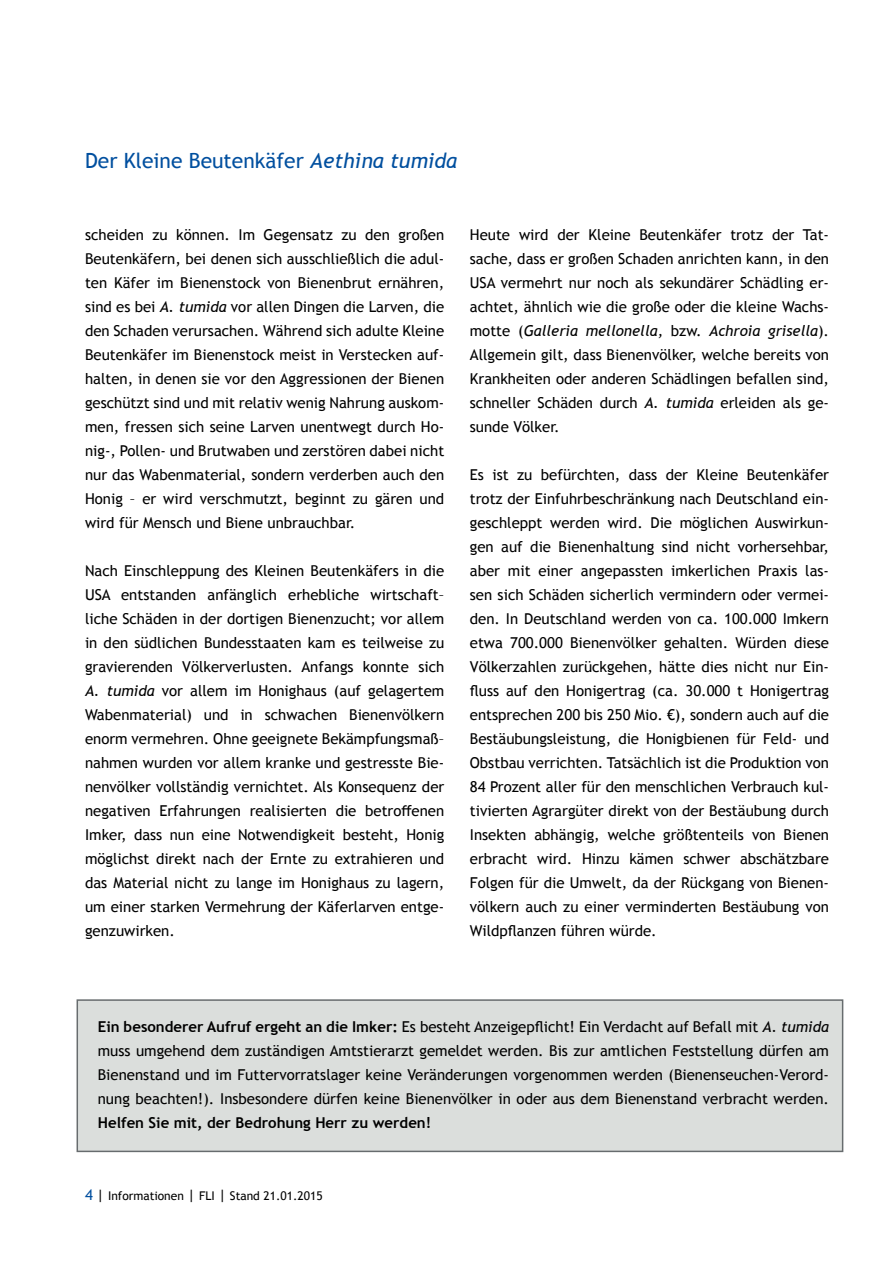
<style>
.page{position:relative;width:893px;height:1263px;background:#fff}
.page>*{position:absolute;margin:0;border:0;box-sizing:border-box;transform-origin:0 0}
.t1{font:21px "Trebuchet MS";color:#004f9f}
.t2{font:15px/24px "Trebuchet MS";color:#000;text-align:justify}
.t3{font:700 15px "Trebuchet MS";color:#000}
.t4{font:12px "Trebuchet MS";color:#000}
.s1{font-style:italic}
.s2{font-weight:700}
.s3{font-size:15px;color:#004f9f}
.s4{font-size:15px}
</style>
<div class="page">
<div style="left:77px;top:999px;width:766px;height:153px;background:#dbdedc;border:2px solid #676c6e"></div>
<h1 class="t1" style="left:85px;top:147px;width:374px">Der Kleine Beutenkäfer <span class="s1">Aethina tumida</span></h1>
<p class="t2" style="left:85px;top:223px;width:361px">scheiden zu können. Im Gegensatz zu den großen Beutenkäfern, bei denen sich ausschließlich die adul&shy;ten Käfer im Bienenstock von Bienenbrut ernähren, sind es bei <span class="s1">A. tumida</span> vor allen Dingen die Larven, die den Schaden verursachen. Während sich adulte Kleine Beutenkäfer im Bienenstock meist in Verstecken auf&shy;halten, in denen sie vor den Aggressionen der Bienen geschützt sind und mit relativ wenig Nahrung auskom&shy;men, fressen sich seine Larven unentwegt durch Ho&shy;nig-, Pollen- und Brutwaben und zerstören dabei nicht nur das Wabenmaterial, sondern verderben auch den Honig – er wird verschmutzt, beginnt zu gären und wird für Mensch und Biene unbrauchbar.</p>
<p class="t2" style="left:85px;top:559px;width:361px">Nach Einschleppung des Kleinen Beutenkäfers in die USA entstanden anfänglich erhebliche wirtschaft– liche Schäden in der dortigen Bienenzucht; vor allem in den südlichen Bundesstaaten kam es teilweise zu gravierenden Völkerverlusten. Anfangs konnte sich <span class="s1">A. tumida</span> vor allem im Honighaus (auf gelagertem Wabenmaterial) und in schwachen Bienenvölkern enorm vermehren. Ohne geeignete Bekämpfungsmaß– nahmen wurden vor allem kranke und gestresste Bie&shy;nenvölker vollständig vernichtet. Als Konsequenz der negativen Erfahrungen realisierten die betroffenen Imker, dass nun eine Notwendigkeit besteht, Honig möglichst direkt nach der Ernte zu extrahieren und das Material nicht zu lange im Honighaus zu lagern, um einer starken Vermehrung der Käferlarven entge&shy;genzuwirken.</p>
<p class="t2" style="left:470px;top:223px;width:361px">Heute wird der Kleine Beutenkäfer trotz der Tat&shy;sache, dass er großen Schaden anrichten kann, in den USA vermehrt nur noch als sekundärer Schädling er&shy;achtet, ähnlich wie die große oder die kleine Wachs&shy;motte (<span class="s1">Galleria mellonella,</span> bzw. <span class="s1">Achroia grisella</span>).<br>Allgemein gilt, dass Bienenvölker, welche bereits von Krankheiten oder anderen Schädlingen befallen sind, schneller Schäden durch <span class="s1">A. tumida</span> erleiden als ge&shy;sunde Völker.</p>
<p class="t2" style="left:470px;top:463px;width:361px">Es ist zu befürchten, dass der Kleine Beutenkäfer trotz der Einfuhrbeschränkung nach Deutschland ein&shy;geschleppt werden wird. Die möglichen Auswirkun&shy;gen auf die Bienenhaltung sind nicht vorhersehbar, aber mit einer angepassten imkerlichen Praxis las&shy;sen sich Schäden sicherlich vermindern oder vermei&shy;den. In Deutschland werden von ca. 100.000 Imkern etwa 700.000 Bienenvölker gehalten. Würden diese Völkerzahlen zurückgehen, hätte dies nicht nur Ein&shy;fluss auf den Honigertrag (ca. 30.000 t Honigertrag entsprechen 200 bis 250 Mio. €), sondern auch auf die Bestäubungsleistung, die Honigbienen für Feld- und Obstbau verrichten. Tatsächlich ist die Produktion von 84 Prozent aller für den menschlichen Verbrauch kul&shy;tivierten Agrargüter direkt von der Bestäubung durch Insekten abhängig, welche größtenteils von Bienen erbracht wird. Hinzu kämen schwer abschätzbare Folgen für die Umwelt, da der Rückgang von Bienen&shy;völkern auch zu einer verminderten Bestäubung von Wildpflanzen führen würde.</p>
<p class="t2" style="left:98px;top:1015px;width:733px"><span class="s2">Ein besonderer Aufruf ergeht an die Imker:</span> Es besteht Anzeigepflicht! Ein Verdacht auf Befall mit <span class="s1">A. tumida </span>muss umgehend dem zuständigen Amtstierarzt gemeldet werden. Bis zur amtlichen Feststellung dürfen am Bienenstand und im Futtervorratslager keine Veränderungen vorgenommen werden (Bienenseuchen-Verord&shy;nung beachten!). Insbesondere dürfen keine Bienenvölker in oder aus dem Bienenstand verbracht werden.</p>
<p class="t3" style="left:98px;top:1113px;width:335px">Helfen Sie mit, der Bedrohung Herr zu werden!</p>
<p class="t4" style="left:85px;top:1188px;width:239px"><span class="s3">4</span> <span class="s4">|</span> Informationen <span class="s4">|</span> FLI <span class="s4">|</span> Stand 21.01.2015</p>
</div>
